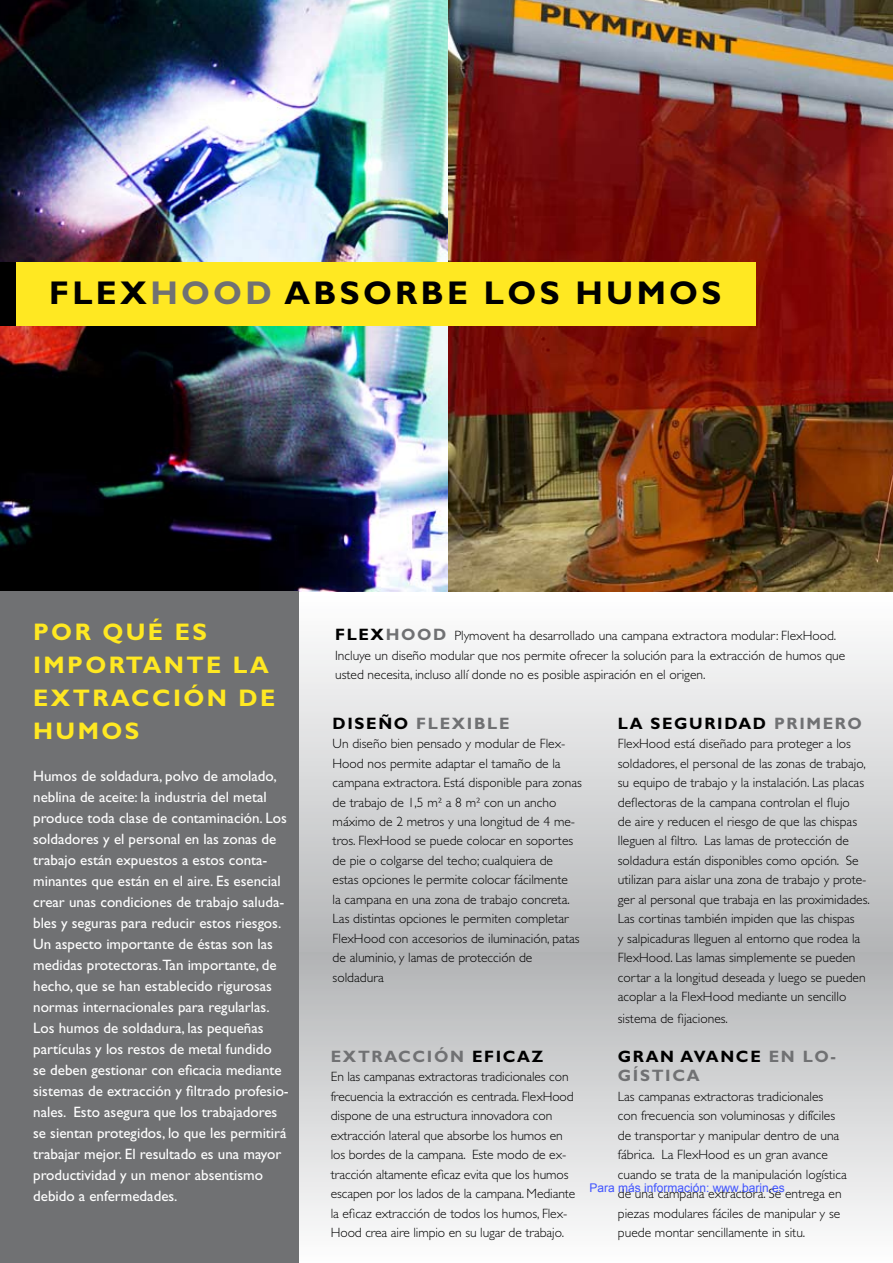
<style>
.page{position:relative;width:893px;height:1263px;background:#fff}
.page>*{position:absolute;margin:0;border:0;box-sizing:border-box;transform-origin:0 0}
.t1{font:700 33px "Gill Sans Std";letter-spacing:.1em;color:#000}
.t2{font:700 24px/33px "Gill Sans Std";letter-spacing:.1em;color:#ffe822}
.t3{font:700 16.5px/19.5px "Gill Sans Std";letter-spacing:.1em;color:#000}
.t4{font:700 16.5px "Gill Sans Std";letter-spacing:.1em;color:#707173}
.t5{font:15px/21px "Gill Sans Std";color:#fff}
.t6{font:300 13.5px/19.5px "Gill Sans Std";color:#000}
.t7{font:12px "Arial";color:#4054ff}
.s1{color:#707173}
.s2{color:#000}
</style>
<div class="page">
<div style="left:298px;top:591px;width:595px;height:370px;background:linear-gradient(to bottom,#fff,#b3b4b6)"></div>
<div style="left:298px;top:952px;width:595px;height:311px;background:linear-gradient(to bottom,#b2b4b5,#fefefe)"></div>
<img style="left:0;top:0;width:893px;height:592px">
<div style="left:0;top:262px;width:756px;height:64px;background:#ffe822"></div>
<div style="left:0;top:262px;width:16px;height:64px;background:#000"></div>
<div style="left:0;top:591px;width:298px;height:672px;background:#707173"></div>
<h1 class="t1" style="left:49px;top:273px;width:668px">FLEX<span class="s1">HOOD</span> ABSORBE LOS H UMOS</h1>
<h2 class="t2" style="left:33px;top:615px;width:20px">POR</h2>
<h2 class="t2" style="left:102px;top:615px;width:106px">QUÉ ES</h2>
<h2 class="t2" style="left:33px;top:648px;width:54px">IMPOR</h2>
<h2 class="t2" style="left:33px;top:648px;width:237px;text-indent:93px">TANTE LA<br>EXTRACC IÓN</h2>
<h2 class="t2" style="left:239px;top:681px;width:38px">DE</h2>
<h2 class="t2" style="left:33px;top:714px;width:108px">HUMOS</h2>
<p class="t5" style="left:33px;top:766px;width:257px">Humos de soldadura, polvo de amolado, neblina de aceite: la industria del metal produce toda clase de contaminación. Los soldadores y el personal en las zonas de trabajo están expuestos a estos conta&shy;minantes que están en el aire. Es esencial crear unas condiciones de trabajo saluda&shy;bles y seguras para reducir estos riesgos.<br>Un aspecto importante de éstas son las medidas protectoras.Tan importante, de hecho, que se han establecido rigurosas normas internacionales para regularlas.<br>Los humos de soldadura, las pequeñas partículas y los restos de metal fundido<br>se deben gestionar con eficacia mediante sistemas de extracción y filtrado profesio&shy;nales. Esto asegura que los trabajadores se sientan protegidos, lo que les permitirá trabajar mejor. El resultado es una mayor productividad y un menor absentismo debido a enfermedades.</p>
<p class="t3" style="left:335px;top:625px;width:82px">FLEX<span class="s1">HOOD</span></p>
<p class="t6" style="left:335px;top:626px;width:512px;text-indent:119px">Plymovent ha desarrollado una campana extractora modular: FlexHood.<br>Incluye un diseño modular que nos permite ofrecer la solución para la extracción de humos que usted necesita, incluso allí donde no es posible aspiración en el origen.</p>
<p class="t3" style="left:333px;top:713px;width:12px">DISE</p>
<p class="t4" style="left:378px;top:713px;width:130px"><span class="s2">ÑO</span> FLEXI BLE</p>
<p class="t6" style="left:333px;top:734px;width:251px">Un diseño bien pensado y modular de Flex-Hood nos permite adaptar el tamaño de la campana extractora. Está disponible para zonas de trabajo de 1,5 m² a 8 m² con un ancho máximo de 2 metros y una longitud de 4 me&shy;tros. FlexHood se puede colocar en soportes de pie o colgarse del techo; cualquiera de estas opciones le permite colocar fácilmente<br>la campana en una zona de trabajo concreta.<br>Las distintas opciones le permiten completar FlexHood con accesorios de iluminación, patas de aluminio, y lamas de protección de soldadura</p>
<p class="t4" style="left:331px;top:1046px;width:152px">EXTRACCIÓN <span class="s2">EFI</span></p>
<p class="t3" style="left:503px;top:1046px;width:42px">CAZ</p>
<p class="t6" style="left:331px;top:1067px;width:246px">En las campanas extractoras tradicionales con frecuencia la extracción es centrada. FlexHood dispone de una estructura innovadora con extracción lateral que absorbe los humos en los bordes de la campana. Este modo de ex&shy;tracción altamente eficaz evita que los humos escapen por los lados de la campana. Mediante la eficaz extracción de todos los humos, Flex-Hood crea aire limpio en su lugar de trabajo.</p>
<p class="t3" style="left:618px;top:713px;width:13px">LA</p>
<p class="t3" style="left:650px;top:713px;width:13px">SEG</p>
<p class="t3" style="left:689px;top:713px;width:122px">URI DAD <span class="s1">PRIME</span></p>
<p class="t4" style="left:835px;top:713px;width:29px">RO</p>
<p class="t6" style="left:618px;top:734px;width:254px">FlexHood está diseñado para proteger a los soldadores, el personal de las zonas de trabajo, su equipo de trabajo y la instalación. Las placas deflectoras de la campana controlan el flujo<br>de aire y reducen el riesgo de que las chispas lleguen al filtro. Las lamas de protección de soldadura están disponibles como opción. Se utilizan para aislar una zona de trabajo y prote&shy;ger al personal que trabaja en las proximidades.<br>Las cortinas también impiden que las chispas<br>y salpicaduras lleguen al entorno que rodea la FlexHood. Las lamas simplemente se pueden cortar a la longitud deseada y luego se pueden acoplar a la FlexHood mediante un sencillo</p>
<p class="t6" style="left:618px;top:1009px;width:112px">sistema de fijaciones.</p>
<p class="t3" style="left:618px;top:1046px;width:220px">GRAN AVANCE <span class="s1">EN LO-<br>GÍSTI</span></p>
<p class="t4" style="left:672px;top:1066px;width:25px">CA</p>
<p class="t6" style="left:618px;top:1086px;width:230px">Las campanas extractoras tradicionales<br>con frecuencia son voluminosas y difíciles de transportar y manipular dentro de una fábrica. La FlexHood es un gran avance cuando se trata de la manipulación logística de una campana extractora. Se entrega en piezas modulares fáciles de manipular y se puede montar sencillamente in situ.</p>
<p class="t7" style="left:590px;top:1179px;width:197px">Para más información: www.barin.es</p>
</div>
